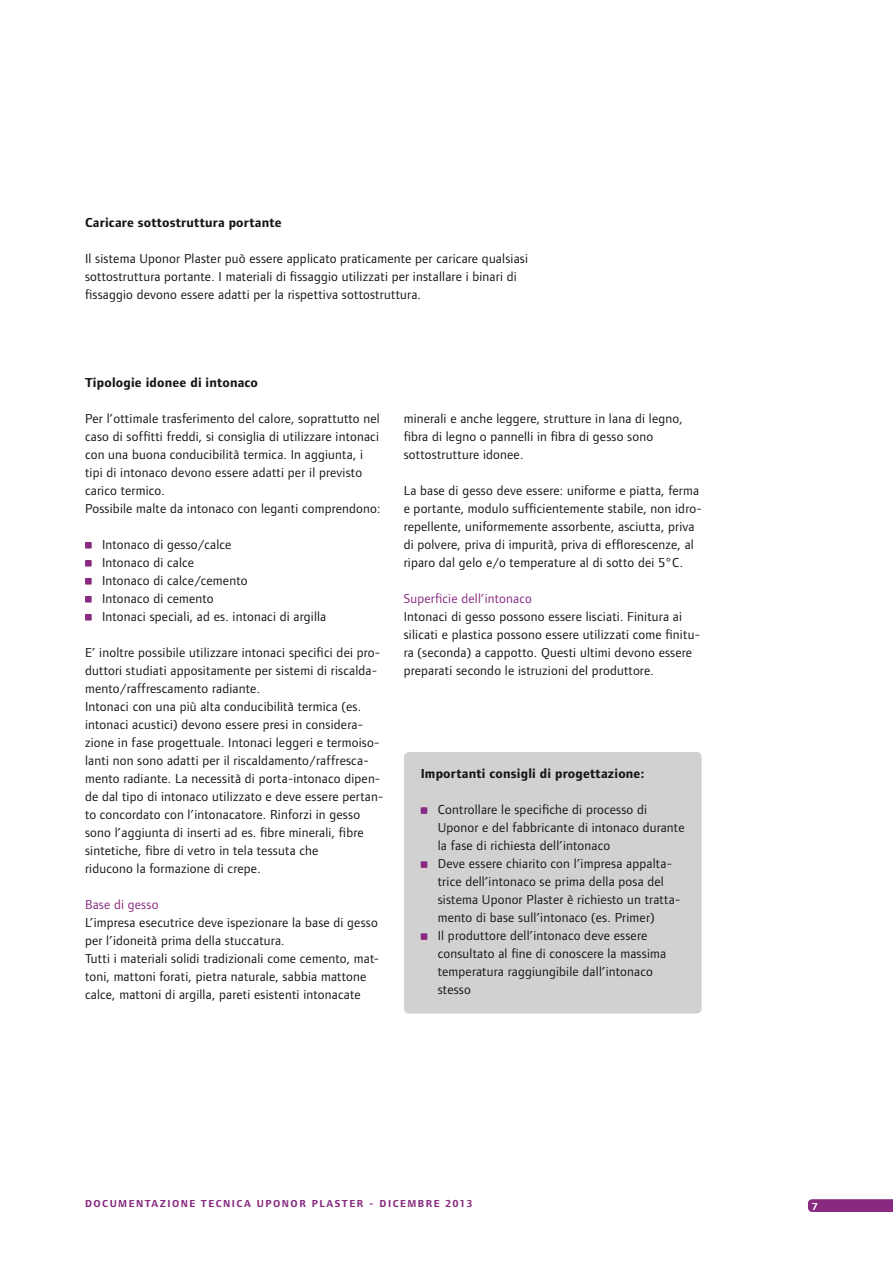
<style>
.page{position:relative;width:893px;height:1263px;background:#fff}
.page>*{position:absolute;margin:0;border:0;box-sizing:border-box;transform-origin:0 0}
.t1{font:13.5px/18px "Foundry Form Sans";letter-spacing:.015em;color:#161615}
.t2{font:700 13.5px "Foundry Form Sans";letter-spacing:.015em;color:#161615}
.t3{font:13.5px "Foundry Form Sans";letter-spacing:.015em;color:#882b80}
.t4{font:700 10.5px "Foundry Form Sans";letter-spacing:.14em;color:#882b80}
.t5{font:700 10.5px "Foundry Form Sans";color:#fff}
</style>
<div class="page">
<svg style="left:808px;top:1199px;width:85px;height:13px"></svg>
<div style="left:404px;top:752px;width:298px;height:261px;background:#d1d1d1;border-radius:5px"></div>
<div style="left:85px;top:542px;width:7px;height:7px;background:#882b80"></div>
<div style="left:85px;top:560px;width:7px;height:7px;background:#882b80"></div>
<div style="left:85px;top:578px;width:7px;height:7px;background:#882b80"></div>
<div style="left:85px;top:596px;width:7px;height:7px;background:#882b80"></div>
<div style="left:85px;top:614px;width:7px;height:7px;background:#882b80"></div>
<div style="left:421px;top:807px;width:6px;height:7px;background:#882b80"></div>
<div style="left:421px;top:861px;width:6px;height:7px;background:#882b80"></div>
<div style="left:421px;top:933px;width:6px;height:7px;background:#882b80"></div>
<p class="t2" style="left:85px;top:215px;width:198px">Caricare sottostruttura portante</p>
<p class="t1" style="left:85px;top:249px;width:444px">Il sistema Uponor Plaster può essere applicato praticamente per caricare qualsiasi sottostruttura portante. I materiali di fissaggio utilizzati per installare i binari di fissaggio devono essere adatti per la rispettiva sottostruttura.</p>
<p class="t2" style="left:85px;top:374px;width:174px">Tipologie idonee di intonaco</p>
<p class="t1" style="left:85px;top:409px;width:297px">Per l’ottimale trasferimento del calore, soprattutto nel caso di soffitti freddi, si consiglia di utilizzare intonaci con una buona conducibilità termica. In aggiunta, i tipi di intonaco devono essere adatti per il previsto carico termico.<br>Possibile malte da intonaco con leganti comprendono:</p>
<p class="t1" style="left:102px;top:535px;width:226px">Intonaco di gesso/calce<br>Intonaco di calce<br>Intonaco di calce/cemento<br>Intonaco di cemento<br>Intonaci speciali, ad es. intonaci di argilla</p>
<p class="t1" style="left:85px;top:643px;width:300px">E’ inoltre possibile utilizzare intonaci specifici dei pro&shy;duttori studiati appositamente per sistemi di riscalda&shy;mento/raffrescamento radiante.<br>Intonaci con una più alta conducibilità termica (es. intonaci acustici) devono essere presi in considera&shy;zione in fase progettuale. Intonaci leggeri e termoiso&shy;lanti non sono adatti per il riscaldamento/raffresca&shy;mento radiante. La necessità di porta-intonaco dipen&shy;de dal tipo di intonaco utilizzato e deve essere pertan&shy;to concordato con l’intonacatore. Rinforzi in gesso sono l’aggiunta di inserti ad es. fibre minerali, fibre sintetiche, fibre di vetro in tela tessuta che<br>riducono la formazione di crepe.</p>
<p class="t3" style="left:85px;top:896px;width:75px">Base di gesso</p>
<p class="t1" style="left:85px;top:913px;width:295px">L’impresa esecutrice deve ispezionare la base di gesso per l’idoneità prima della stuccatura.<br>Tutti i materiali solidi tradizionali come cemento, mat&shy;toni, mattoni forati, pietra naturale, sabbia mattone calce, mattoni di argilla, pareti esistenti intonacate</p>
<p class="t1" style="left:404px;top:409px;width:281px">minerali e anche leggere, strutture in lana di legno, fibra di legno o pannelli in fibra di gesso sono sottostrutture idonee.</p>
<p class="t1" style="left:404px;top:481px;width:299px">La base di gesso deve essere: uniforme e piatta, ferma e portante, modulo sufficientemente stabile, non idro&shy;repellente, uniformemente assorbente, asciutta, priva di polvere, priva di impurità, priva di efflorescenze, al riparo dal gelo e/o temperature al di sotto dei 5°C.</p>
<p class="t3" style="left:404px;top:591px;width:130px">Superficie dell’intonaco</p>
<p class="t1" style="left:404px;top:607px;width:298px">Intonaci di gesso possono essere lisciati. Finitura ai silicati e plastica possono essere utilizzati come finitu&shy;ra (seconda) a cappotto. Questi ultimi devono essere preparati secondo le istruzioni del produttore.</p>
<p class="t2" style="left:421px;top:766px;width:225px">Importanti consigli di progettazione:</p>
<p class="t1" style="left:438px;top:800px;width:248px">Controllare le specifiche di processo di Uponor e del fabbricante di intonaco durante la fase di richiesta dell’intonaco<br>Deve essere chiarito con l’impresa appalta&shy;trice dell’intonaco se prima della posa del sistema Uponor Plaster è richiesto un tratta&shy;mento di base sull’intonaco (es. Primer)<br>Il produttore dell’intonaco deve essere consultato al fine di conoscere la massima temperatura raggiungibile dall’intonaco stesso</p>
<p class="t4" style="left:85px;top:1198px;width:389px">DOCUMENTAZIONE TECNICA UPONOR PLASTER - DICEMBRE 2013</p>
<p class="t5" style="left:812px;top:1200px;width:7px">7</p>
</div>
